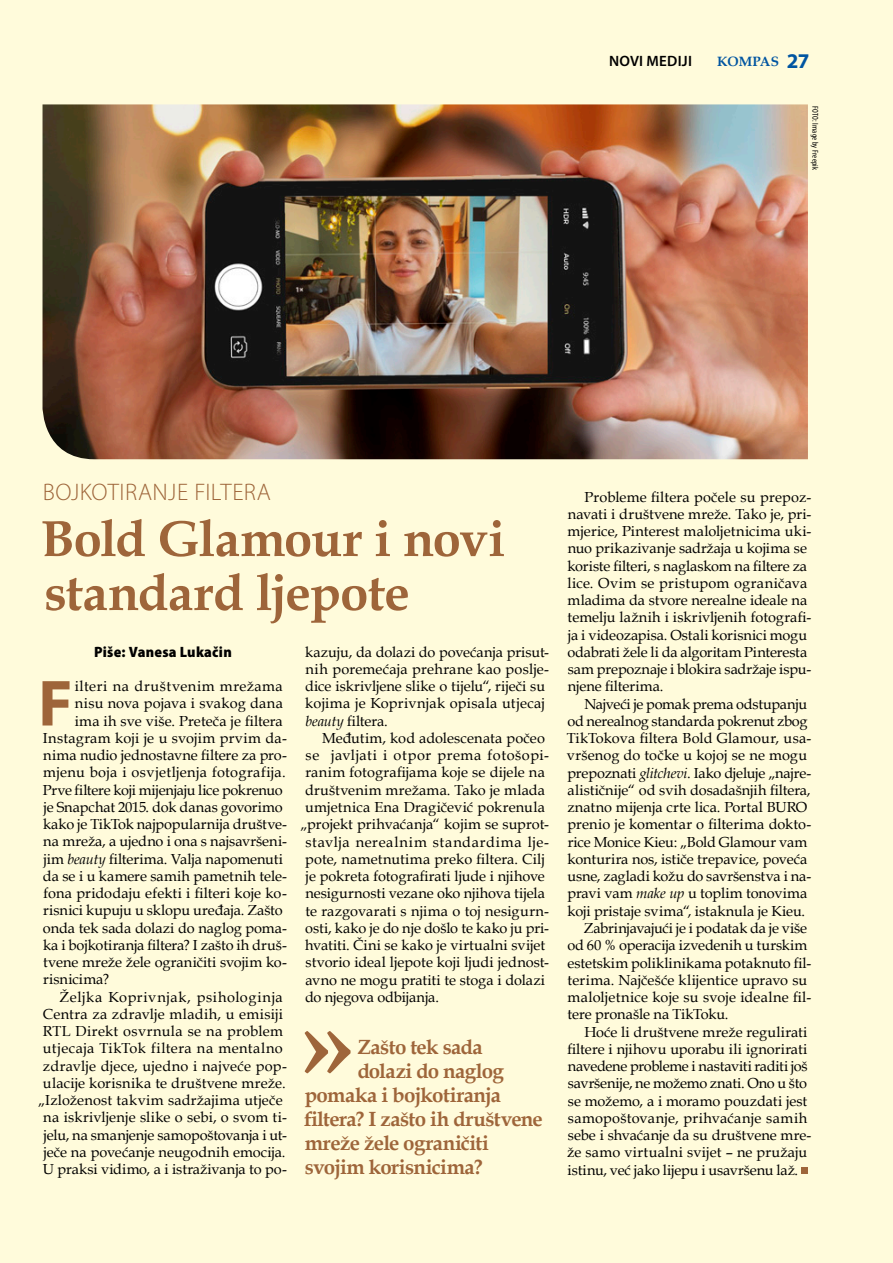
<style>
.page{position:relative;width:893px;height:1263px;background:#fffbdb}
.page>*{position:absolute;margin:0;border:0;box-sizing:border-box;transform-origin:0 0}
.t1{font:700 108px "Palatino Linotype";color:#9e653a}
.t2{font:700 65.7px "Myriad Pro";color:#9e653a}
.t3{font:700 51px/54px "Book Antiqua";letter-spacing:-.02em;color:#9e653a}
.t4{font:300 24px "Myriad Pro";letter-spacing:.02em;color:#9e653a}
.t5{font:700 20.55px "Book Antiqua";letter-spacing:-.025em;color:#9e653a}
.t6{font:900 semi-condensed 15px "Myriad Pro";letter-spacing:.02em;color:#000}
.t7{font:600 15px "Myriad Pro";letter-spacing:.015em;color:#000}
.t8{font:14.55px/17.2px "Book Antiqua";color:#000}
.t9{font:14.55px "Book Antiqua";letter-spacing:-.02em;color:#000}
.t10{font:14.55px "Book Antiqua";letter-spacing:.02em;color:#000}
.t11{font:14.55px "Book Antiqua";letter-spacing:.04em;color:#000}
.t12{font:14.55px "Book Antiqua";letter-spacing:.025em;color:#000}
.t13{font:14.55px "Book Antiqua";letter-spacing:.045em;color:#000}
.t14{font:700 13.5px "Book Antiqua";letter-spacing:.005em;color:#0055a1}
.t15{font:condensed 8.4px "Myriad Pro";letter-spacing:.03em;color:#000}
.s1{font-family:"Myriad Pro";font-size:21px}
.s2{font-style:italic}
</style>
<div class="page">
<img style="left:43px;top:104px;width:765px;height:355px">
<div style="left:801px;top:1167px;width:7px;height:7px;background:#9e653a"></div>
<p class="t7" style="left:609px;top:51px;width:84px">NOVI MEDIJI</p>
<p class="t14" style="left:717px;top:52px;width:94px">KOMPAS <span class="s1">27</span></p>
<p class="t15" style="left:820px;top:106px;width:66px;rotate:90deg">FOTO: Image by Freepik</p>
<h3 class="t4" style="left:43px;top:478px;width:230px">BOJKOTIRANJE FILTERA</h3>
<h3 class="t3" style="left:41px;top:511px;width:466px">Bold Glamour i novi standard ljepote</h3>
<p class="t6" style="left:94px;top:641px;width:139px">Piše: Vanesa Lukačin</p>
<h2 class="t2" style="left:38px;top:660px;width:36px">F</h2>
<p class="t11" style="left:75px;top:676px;width:210px">ilteri na društvenim mrežama</p>
<p class="t8" style="left:75px;top:694px;width:210px">nisu nova pojava i svakog dana</p>
<p class="t8" style="left:75px;top:712px;width:210px">ima ih sve više. Preteča je filtera</p>
<p class="t8" style="left:43px;top:729px;width:246px">Instagram koji je u svojim prvim da-</p>
<p class="t8" style="left:43px;top:746px;width:245px">nima nudio jednostavne filtere za pro-</p>
<p class="t10" style="left:43px;top:762px;width:244px">mjenu boja i osvjetljenja fotografija.</p>
<p class="t9" style="left:43px;top:779px;width:241px">Prve filtere koji mijenjaju lice pokrenuo</p>
<p class="t8" style="left:43px;top:798px;width:241px">je Snapchat 2015. dok danas govorimo</p>
<p class="t8" style="left:43px;top:815px;width:245px">kako je TikTok najpopularnija društve-</p>
<p class="t8" style="left:43px;top:832px;width:245px">na mreža, a ujedno i ona s najsavršeni-</p>
<p class="t8" style="left:43px;top:850px;width:241px">jim <span class="s2">beauty</span> filterima. Valja napomenuti</p>
<p class="t8" style="left:43px;top:867px;width:245px">da se i u kamere samih pametnih tele-</p>
<p class="t8" style="left:43px;top:884px;width:245px">fona pridodaju efekti i filteri koje ko-</p>
<p class="t8" style="left:43px;top:901px;width:241px">risnici kupuju u sklopu uređaja. Zašto</p>
<p class="t8" style="left:43px;top:919px;width:245px">onda tek sada dolazi do naglog poma-</p>
<p class="t8" style="left:43px;top:936px;width:245px">ka i bojkotiranja filtera? I zašto ih druš-</p>
<p class="t8" style="left:43px;top:953px;width:245px">tvene mreže žele ograničiti svojim ko-</p>
<p class="t8" style="left:43px;top:970px;width:67px">risnicima?</p>
<p class="t11" style="left:60px;top:986px;width:225px">Željka Koprivnjak, psihologinja</p>
<p class="t8" style="left:43px;top:1005px;width:241px">Centra za zdravlje mladih, u emisiji</p>
<p class="t10" style="left:43px;top:1021px;width:242px">RTL Direkt osvrnula se na problem</p>
<p class="t12" style="left:43px;top:1038px;width:241px">utjecaja TikTok filtera na mentalno</p>
<p class="t8" style="left:43px;top:1057px;width:245px">zdravlje djece, ujedno i najveće pop-</p>
<p class="t8" style="left:43px;top:1074px;width:244px">ulacije korisnika te društvene mreže.</p>
<p class="t8" style="left:38px;top:1091px;width:246px">„Izloženost takvim sadržajima utječe</p>
<p class="t8" style="left:43px;top:1108px;width:245px">na iskrivljenje slike o sebi, o svom ti-</p>
<p class="t8" style="left:43px;top:1126px;width:245px">jelu, na smanjenje samopoštovanja i ut-</p>
<p class="t8" style="left:43px;top:1143px;width:244px">ječe na povećanje neugodnih emocija.</p>
<p class="t8" style="left:43px;top:1160px;width:246px">U praksi vidimo, a i istraživanja to po-</p>
<p class="t8" style="left:305px;top:643px;width:245px">kazuju, da dolazi do povećanja prisut&shy;nih poremećaja prehrane kao poslje&shy;dice iskrivljene slike o tijelu“, riječi su kojima je Koprivnjak opisala utjecaj <span class="s2">beauty</span> filtera.</p>
<p class="t8" style="left:322px;top:729px;width:224px">Međutim, kod adolescenata počeo</p>
<p class="t11" style="left:306px;top:745px;width:245px">se javljati i otpor prema fotošopi-</p>
<p class="t8" style="left:305px;top:763px;width:241px">ranim fotografijama koje se dijele na</p>
<p class="t8" style="left:305px;top:781px;width:242px">društvenim mrežama. Tako je mlada</p>
<p class="t8" style="left:305px;top:798px;width:241px">umjetnica Ena Dragičević pokrenula</p>
<p class="t8" style="left:300px;top:815px;width:250px">„projekt prihvaćanja“ kojim se suprot-</p>
<p class="t13" style="left:306px;top:831px;width:245px">stavlja nerealnim standardima lje-</p>
<p class="t8" style="left:305px;top:850px;width:241px">pote, nametnutima preko filtera. Cilj</p>
<p class="t8" style="left:306px;top:867px;width:241px">je pokreta fotografirati ljude i njihove</p>
<p class="t8" style="left:305px;top:884px;width:241px">nesigurnosti vezane oko njihova tijela</p>
<p class="t8" style="left:305px;top:902px;width:245px">te razgovarati s njima o toj nesigurn-</p>
<p class="t8" style="left:305px;top:919px;width:245px">osti, kako je do nje došlo te kako ju pri-</p>
<p class="t8" style="left:305px;top:936px;width:241px">hvatiti. Čini se kako je virtualni svijet</p>
<p class="t8" style="left:306px;top:953px;width:245px">stvorio ideal ljepote koji ljudi jednost-</p>
<p class="t8" style="left:305px;top:971px;width:241px">avno ne mogu pratiti te stoga i dolazi</p>
<p class="t8" style="left:305px;top:988px;width:135px">do njegova odbijanja.</p>
<h1 class="t1" style="left:301px;top:965px;width:56px">»</h1>
<h3 class="t5" style="left:357px;top:1033px;width:127px">Zašto tek sada</h3>
<h3 class="t5" style="left:357px;top:1057px;width:148px">dolazi do naglog</h3>
<h3 class="t5" style="left:305px;top:1081px;width:198px">pomaka i bojkotiranja</h3>
<h3 class="t5" style="left:305px;top:1105px;width:240px">filtera? I zašto ih društvene</h3>
<h3 class="t5" style="left:305px;top:1129px;width:186px">mreže žele ograničiti</h3>
<h3 class="t5" style="left:305px;top:1153px;width:180px">svojim korisnicima?</h3>
<p class="t8" style="left:567px;top:488px;width:245px;text-indent:17px">Probleme filtera počele su prepoz&shy;navati i društvene mreže. Tako je, pri&shy;mjerice, Pinterest maloljetnicima uki&shy;nuo prikazivanje sadržaja u kojima se koriste filteri, s naglaskom na filtere za lice. Ovim se pristupom ograničava mladima da stvore nerealne ideale na temelju lažnih i iskrivljenih fotografi&shy;ja i videozapisa. Ostali korisnici mogu odabrati žele li da algoritam Pinteresta sam prepoznaje i blokira sadržaje ispu&shy;njene filterima.</p>
<p class="t8" style="left:584px;top:695px;width:224px">Najveći je pomak prema odstupanju</p>
<p class="t9" style="left:567px;top:711px;width:242px">od nerealnog standarda pokrenut zbog</p>
<p class="t8" style="left:567px;top:729px;width:246px">TikTokova filtera Bold Glamour, usa-</p>
<p class="t8" style="left:567px;top:746px;width:242px">vršenog do točke u kojoj se ne mogu</p>
<p class="t8" style="left:567px;top:764px;width:245px">prepoznati <span class="s2">glitchevi</span>. Iako djeluje „najre-</p>
<p class="t8" style="left:568px;top:781px;width:244px">alističnije“ od svih dosadašnjih filtera,</p>
<p class="t8" style="left:567px;top:798px;width:241px">znatno mijenja crte lica. Portal BURO</p>
<p class="t8" style="left:567px;top:815px;width:245px">prenio je komentar o filterima dokto-</p>
<p class="t8" style="left:568px;top:833px;width:241px">rice Monice Kieu: „Bold Glamour vam</p>
<p class="t8" style="left:567px;top:850px;width:241px">konturira nos, ističe trepavice, poveća</p>
<p class="t8" style="left:567px;top:867px;width:245px">usne, zagladi kožu do savršenstva i na-</p>
<p class="t8" style="left:567px;top:884px;width:241px">pravi vam <span class="s2">make up</span> u toplim tonovima</p>
<p class="t8" style="left:567px;top:902px;width:239px">koji pristaje svima“, istaknula je Kieu.</p>
<p class="t8" style="left:584px;top:919px;width:225px">Zabrinjavajući je i podatak da je više</p>
<p class="t8" style="left:567px;top:936px;width:241px">od 60 % operacija izvedenih u turskim</p>
<p class="t8" style="left:567px;top:953px;width:245px">estetskim poliklinikama potaknuto fil-</p>
<p class="t8" style="left:568px;top:971px;width:241px">terima. Najčešće klijentice upravo su</p>
<p class="t8" style="left:568px;top:988px;width:245px">maloljetnice koje su svoje idealne fil-</p>
<p class="t8" style="left:568px;top:1005px;width:162px">tere pronašle na TikToku.</p>
<p class="t8" style="left:584px;top:1023px;width:224px">Hoće li društvene mreže regulirati</p>
<p class="t8" style="left:567px;top:1040px;width:241px">filtere i njihovu uporabu ili ignorirati</p>
<p class="t9" style="left:568px;top:1056px;width:242px">navedene probleme i nastaviti raditi još</p>
<p class="t8" style="left:568px;top:1074px;width:241px">savršenije, ne možemo znati. Ono u što</p>
<p class="t8" style="left:568px;top:1092px;width:241px">se možemo, a i moramo pouzdati jest</p>
<p class="t10" style="left:568px;top:1108px;width:241px">samopoštovanje, prihvaćanje samih</p>
<p class="t8" style="left:568px;top:1126px;width:245px">sebe i shvaćanje da su društvene mre-</p>
<p class="t8" style="left:567px;top:1143px;width:242px">že samo virtualni svijet – ne pružaju</p>
<p class="t8" style="left:568px;top:1161px;width:232px">istinu, već jako lijepu i usavršenu laž.</p>
</div>
